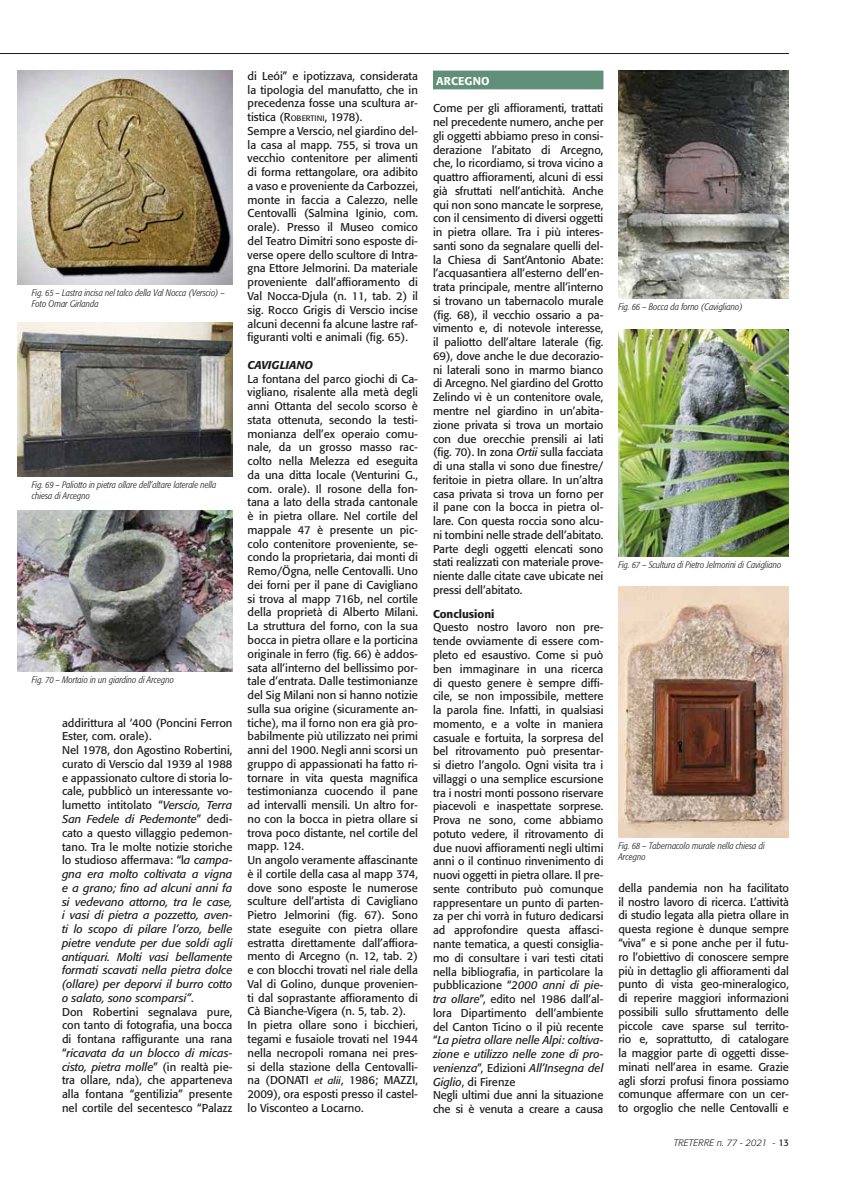
<style>
.page{position:relative;width:851px;height:1188px;background:#fff}
.page>*{position:absolute;margin:0;border:0;box-sizing:border-box;transform-origin:0 0}
.t1{font:11.25px/13.8px "Formata";color:#1c1c1b}
.t2{font:500 11.25px "Formata";color:#1c1c1b}
.t3{font:italic 500 11.25px "Formata";color:#1c1c1b}
.t4{font:500 11.25px "Formata";letter-spacing:.015em;color:#fff}
.t5{font:italic 300 condensed 9.38px/10.6px "Formata";color:#1c1c1b}
.t6{font:italic 300 9.38px "Formata";color:#1c1c1b}
.s1{font-style:italic}
.s2{font-style:inherit}
.s3{font-size:7.88px}
.s4{font-style:italic;font-size:10px}
.s5{font-weight:400;font-style:normal}
</style>
<div class="page">
<hr style="left:0;top:53px;width:788px;height:1px;background:#1c1c1b">
<div style="left:433px;top:71px;width:170px;height:18px;background:#60907a"></div>
<img style="left:18px;top:71px;width:214px;height:214px">
<img style="left:618px;top:71px;width:170px;height:227px">
<img style="left:618px;top:329px;width:170px;height:227px">
<img style="left:618px;top:586px;width:170px;height:251px">
<img style="left:18px;top:322px;width:214px;height:155px">
<img style="left:18px;top:510px;width:214px;height:161px">
<p class="t5" style="left:32px;top:287px;width:194px">Fig. 65 – Lastra incisa nel talco della Val Nocca (Verscio) –<br>Foto Omar Girlanda</p>
<p class="t5" style="left:32px;top:480px;width:186px">Fig. 69 – Paliotto in pietra ollare dell’altare laterale nella chiesa di Arcegno</p>
<p class="t5" style="left:32px;top:674px;width:144px">Fig. 70 – Mortaio in un giardino di Arcegno</p>
<p class="t1" style="left:62px;top:715px;width:172px">addirittura al ‘400 (Poncini Ferron Ester, com. orale).<br>Nel 1978, don Agostino Robertini, curato di Verscio dal 1939 al 1988 e appassionato cultore di storia lo&shy;cale, pubblicò un interessante vo&shy;lumetto intitolato “<span class="s1">Verscio, Terra San Fedele di Pedemonte</span>” dedi&shy;cato a questo villaggio pedemon&shy;tano. Tra le molte notizie storiche lo studioso affermava: “l<span class="s1">a campa&shy;gna era molto coltivata a vigna e a grano; fino ad alcuni anni fa si vedevano attorno, tra le case, i vasi di pietra a pozzetto, aven&shy;ti lo scopo di pilare l’orzo, belle pietre vendute per due soldi agli antiquari. Molti vasi bellamente formati scavati nella pietra dolce (ollare) per deporvi il burro cotto o salato, sono scomparsi”</span>.<br>Don Robertini segnalava pure, con tanto di fotografia, una bocca di fontana raffigurante una rana “<span class="s1">ricavata da un blocco di micas&shy;cisto, pietra molle</span>” (in realtà pie&shy;tra ollare, nda), che apparteneva alla fontana “gentilizia” presente nel cortile del secentesco “Palazz</p>
<p class="t1" style="left:247px;top:69px;width:172px">di Leói” e ipotizzava, considerata la tipologia del manufatto, che in precedenza fosse una scultura ar&shy;tistica <span class="s2">(R</span><span class="s3">OBERTINI</span><span class="s2">, 1978)</span>.<br>Sempre a Verscio, nel giardino del&shy;la casa al mapp. 755, si trova un vecchio contenitore per alimenti di forma rettangolare, ora adibito a vaso e proveniente da Carbozzei, monte in faccia a Calezzo, nelle Centovalli (Salmina Iginio, com. orale). Presso il Museo comico del Teatro Dimitri sono esposte di&shy;verse opere dello scultore di Intra&shy;gna Ettore Jelmorini. Da materiale proveniente dall’affioramento di Val Nocca-Djula (n. 11, tab. 2) il sig. Rocco Grigis di Verscio incise alcuni decenni fa alcune lastre raf&shy;figuranti volti e animali (fig. 65).</p>
<p class="t3" style="left:247px;top:358px;width:67px">CAVIGLIANO</p>
<p class="t1" style="left:247px;top:371px;width:172px">La fontana del parco giochi di Ca&shy;vigliano, risalente alla metà degli anni Ottanta del secolo scorso è stata ottenuta, secondo la testi&shy;monianza dell’ex operaio comu&shy;nale, da un grosso masso rac&shy;colto nella Melezza ed eseguita da una ditta locale (Venturini G., com. orale). Il rosone della fon&shy;tana a lato della strada cantonale è in pietra ollare. Nel cortile del mappale 47 è presente un pic&shy;colo contenitore proveniente, se&shy;condo la proprietaria, dai monti di Remo/Ögna, nelle Centovalli. Uno dei forni per il pane di Cavigliano si trova al mapp 716b, nel cortile della proprietà di Alberto Milani.<br>La struttura del forno, con la sua bocca in pietra ollare e la porticina originale in ferro (fig. 66) è addos&shy;sata all’interno del bellissimo por&shy;tale d’entrata. Dalle testimonianze del Sig Milani non si hanno notizie sulla sua origine (sicuramente an&shy;tiche), ma il forno non era già pro&shy;babilmente più utilizzato nei primi anni del 1900. Negli anni scorsi un gruppo di appassionati ha fatto ri&shy;tornare in vita questa magnifica testimonianza cuocendo il pane ad intervalli mensili. Un altro for&shy;no con la bocca in pietra ollare si trova poco distante, nel cortile del mapp. 124.<br>Un angolo veramente affascinante è il cortile della casa al mapp 374, dove sono esposte le numerose sculture dell’artista di Cavigliano Pietro Jelmorini (fig. 67). Sono state eseguite con pietra ollare estratta direttamente dall’affiora&shy;mento di Arcegno (n. 12, tab. 2) e con blocchi trovati nel riale della Val di Golino, dunque provenien&shy;ti dal soprastante affioramento di Cà Bianche-Vigera (n. 5, tab. 2).<br>In pietra ollare sono i bicchieri, tegami e fusaiole trovati nel 1944 nella necropoli romana nei pres&shy;si della stazione della Centovalli&shy;na <span class="s2">(DONATI</span></p>
<p class="t1" style="left:247px;top:1073px;width:172px;text-align:justify;text-indent:67px"><span class="s4">et alii</span><span class="s2">, 1986; MAZZI, 2009)</span>, ora esposti presso il castel&shy;lo Visconteo a Locarno.</p>
<p class="t4" style="left:436px;top:74px;width:55px">ARCEGNO</p>
<p class="t1" style="left:433px;top:101px;width:172px;text-align:justify">Come per gli affioramenti, trattati nel precedente numero, anche per gli oggetti abbiamo preso in consi&shy;derazione l’abitato di Arcegno, che, lo ricordiamo, si trova vicino a quattro affioramenti, alcuni di essi già sfruttati nell’antichità. Anche qui non sono mancate le sorprese, con il censimento di diversi oggetti in pietra ollare. Tra i più interes&shy;santi sono da segnalare quelli del&shy;la Chiesa di Sant’Antonio Abate: l’acquasantiera all’esterno dell’en&shy;trata principale, mentre all’interno si trovano un tabernacolo murale (fig. 68), il vecchio ossario a pa&shy;vimento e, di notevole interesse, il paliotto dell’altare laterale (fig.<br>69), dove anche le due decorazio&shy;ni laterali sono in marmo bianco di Arcegno. Nel giardino del Grotto Zelindo vi è un contenitore ovale, mentre nel giardino in un’abita&shy;zione privata si trova un mortaio con due orecchie prensili ai lati (fig. 70). In zona <span class="s1">Ortii</span> sulla facciata di una stalla vi sono due finestre/ feritoie in pietra ollare. In un’altra casa privata si trova un forno per il pane con la bocca in pietra ol&shy;lare. Con questa roccia sono alcu&shy;ni tombini nelle strade dell’abitato.<br>Parte degli oggetti elencati sono stati realizzati con materiale prove&shy;niente dalle citate cave ubicate nei pressi dell’abitato.</p>
<p class="t2" style="left:433px;top:606px;width:63px">Conclusioni</p>
<p class="t1" style="left:433px;top:620px;width:172px">Questo nostro lavoro non pre&shy;tende ovviamente di essere com&shy;pleto ed esaustivo. Come si può ben immaginare in una ricerca di questo genere è sempre diffi&shy;cile, se non impossibile, mettere la parola fine. Infatti, in qualsiasi momento, e a volte in maniera casuale e fortuita, la sorpresa del bel ritrovamento può presentar&shy;si dietro l’angolo. Ogni visita tra i villaggi o una semplice escursione tra i nostri monti possono riservare piacevoli e inaspettate sorprese.<br>Prova ne sono, come abbiamo potuto vedere, il ritrovamento di due nuovi affioramenti negli ultimi anni o il continuo rinvenimento di nuovi oggetti in pietra ollare. Il pre&shy;sente contributo può comunque rappresentare un punto di parten&shy;za per chi vorrà in futuro dedicarsi ad approfondire questa affasci&shy;nante tematica, a questi consiglia&shy;mo di consultare i vari testi citati nella bibliografia, in particolare la pubblicazione “<span class="s1">2000 anni di pie&shy;tra ollare</span>”, edito nel 1986 dall’al&shy;lora Dipartimento dell’ambiente del Canton Ticino o il più recente “<span class="s1">La pietra ollare nelle Alpi: coltiva&shy;zione e utilizzo nelle zone di pro&shy;venienza</span>”, Edizioni <span class="s1">All’Insegna del Giglio</span>, di Firenze<br>Negli ultimi due anni la situazione che si è venuta a creare a causa</p>
<p class="t5" style="left:618px;top:302px;width:126px">Fig. 66 – Bocca da forno (Cavigliano)</p>
<p class="t5" style="left:618px;top:559px;width:164px">Fig. 67 – Scultura di Pietro Jelmorini di Cavigliano</p>
<p class="t5" style="left:618px;top:840px;width:148px">Fig. 68 – Tabernacolo murale nella chiesa di<br>Arcegno</p>
<p class="t1" style="left:618px;top:880px;width:172px;text-align:justify">della pandemia non ha facilitato il nostro lavoro di ricerca. L’attività di studio legata alla pietra ollare in questa regione è dunque sempre “viva” e si pone anche per il futu&shy;ro l’obiettivo di conoscere sempre più in dettaglio gli affioramenti dal punto di vista geo-mineralogico, di reperire maggiori informazioni possibili sullo sfruttamento delle piccole cave sparse sul territo&shy;rio e, soprattutto, di catalogare la maggior parte di oggetti disse&shy;minati nell’area in esame. Grazie agli sforzi profusi finora possiamo comunque affermare con un cer&shy;to orgoglio che nelle Centovalli e</p>
<p class="t6" style="left:673px;top:1136px;width:117px">TRETERRE n. 77 - 2021 - <span class="s5">13</span></p>
</div>
